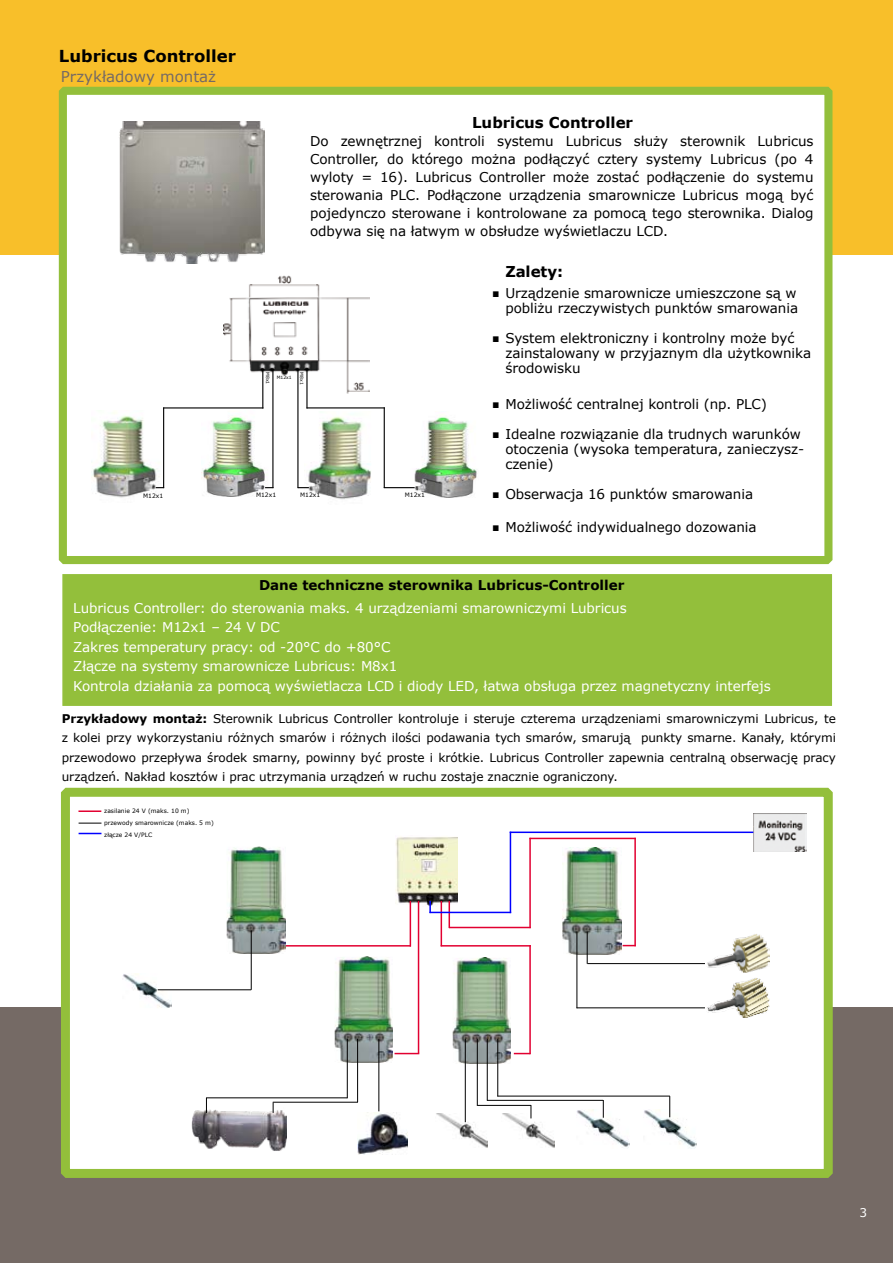
<style>
.page{position:relative;width:893px;height:1263px;background:#fff}
.page>*{position:absolute;margin:0;border:0;box-sizing:border-box;transform-origin:0 0}
.t1{font:700 30px/44.4px "Verdana";color:#000}
.t2{font:700 16.5px "Verdana";color:#000}
.t3{font:700 15px "Verdana";color:#000}
.t4{font:15px "Verdana";color:#756a65}
.t5{font:13.5px/18px "Verdana";letter-spacing:-.005em;color:#000}
.t6{font:13.5px/19.5px "Verdana";letter-spacing:-.005em;color:#fff}
.t7{font:700 13.5px "Verdana";color:#000}
.t8{font:12px/19.6px "Verdana";letter-spacing:-.005em;color:#000;text-align:justify}
.t9{font:12px "Verdana";color:#fff}
.t10{font:7.5px/10.4px "Verdana";color:#756a65}
.t11{font:6px/12px "Verdana";color:#000}
.t12{font:4.5px "Verdana";color:#000}
.s1{font-weight:700}
</style>
<div class="page">
<hr style="left:0;top:1008px;width:4px;height:255px;background:#756a65">
<div style="left:2px;top:1008px;width:891px;height:255px;background:#756a65"></div>
<div style="left:0;top:0;width:893px;height:254px;background:#f8bf2a"></div>
<div style="left:62px;top:574px;width:770px;height:132px;background:#93bf3b;border:2px solid #93bf3b"></div>
<div style="left:59px;top:87px;width:773px;height:477px;background:#fff;border:8px solid #93bf3b"></div>
<img style="left:119px;top:122px;width:145px;height:141px">
<div style="left:61px;top:788px;width:772px;height:390px;background:#fff;border:9px solid #93bf3b"></div>
<img style="left:396px;top:837px;width:62px;height:70px">
<div style="left:753px;top:811px;width:55px;height:43px;background:linear-gradient(to right,#9c9a99,#9e9b9a)"></div>
<img style="left:753px;top:814px;width:53px;height:38px">
<img style="left:334px;top:956px;width:59px;height:106px">
<img style="left:452px;top:957px;width:59px;height:106px">
<img style="left:563px;top:848px;width:58px;height:106px">
<img style="left:707px;top:934px;width:62px;height:39px">
<img style="left:707px;top:978px;width:62px;height:39px">
<img style="left:357px;top:1112px;width:50px;height:42px">
<img style="left:436px;top:1113px;width:51px;height:35px">
<img style="left:502px;top:1113px;width:52px;height:35px">
<img style="left:192px;top:1107px;width:94px;height:44px">
<hr style="left:347px;top:1039px;width:1px;height:59px;background:#000">
<hr style="left:357px;top:1039px;width:1px;height:63px;background:#000">
<hr style="left:378px;top:1039px;width:1px;height:72px;background:#000">
<hr style="left:410px;top:901px;width:1px;height:45px;background:#e20031">
<hr style="left:441px;top:901px;width:1px;height:45px;background:#e20031">
<hr style="left:448px;top:901px;width:2px;height:27px;background:#e20031">
<svg style="left:429px;top:901px;width:2px;height:11px"></svg>
<hr style="left:510px;top:832px;width:1px;height:81px;background:#00f">
<hr style="left:418px;top:901px;width:1px;height:152px;background:#e20031">
<hr style="left:529px;top:945px;width:2px;height:109px;background:#e20031">
<hr style="left:529px;top:838px;width:2px;height:90px;background:#e20031">
<hr style="left:634px;top:838px;width:2px;height:108px;background:#e20031">
<hr style="left:465px;top:1039px;width:1px;height:83px;background:#000">
<svg style="left:206px;top:1098px;width:1px;height:15px"></svg>
<img style="left:227px;top:847px;width:58px;height:106px">
<img style="left:123px;top:973px;width:48px;height:35px">
<hr style="left:251px;top:930px;width:1px;height:60px;background:#000">
<hr style="left:158px;top:989px;width:93px;height:1px;background:#000">
<hr style="left:206px;top:1097px;width:141px;height:1px;background:#000">
<hr style="left:273px;top:1102px;width:85px;height:1px;background:#000">
<svg style="left:531px;top:1105px;width:1px;height:13px"></svg>
<hr style="left:477px;top:1039px;width:1px;height:67px;background:#000">
<hr style="left:477px;top:1105px;width:54px;height:1px;background:#000">
<hr style="left:487px;top:1039px;width:1px;height:61px;background:#000">
<hr style="left:487px;top:1100px;width:116px;height:1px;background:#000">
<hr style="left:497px;top:1039px;width:1px;height:57px;background:#000">
<hr style="left:576px;top:931px;width:1px;height:77px;background:#000">
<hr style="left:587px;top:931px;width:1px;height:33px;background:#000">
<hr style="left:497px;top:1096px;width:173px;height:1px;background:#000">
<hr style="left:576px;top:1007px;width:129px;height:1px;background:#000">
<hr style="left:587px;top:963px;width:118px;height:1px;background:#000">
<svg style="left:394px;top:1053px;width:25px;height:1px"></svg>
<svg style="left:514px;top:1053px;width:15px;height:1px"></svg>
<hr style="left:441px;top:945px;width:90px;height:1px;background:#e20031">
<hr style="left:449px;top:927px;width:82px;height:1px;background:#e20031">
<hr style="left:429px;top:912px;width:82px;height:1px;background:#00f">
<hr style="left:510px;top:831px;width:243px;height:2px;background:#00f">
<hr style="left:529px;top:838px;width:107px;height:1px;background:#e20031">
<hr style="left:286px;top:945px;width:125px;height:1px;background:#e20031">
<svg style="left:79px;top:823px;width:22px;height:1px"></svg>
<svg style="left:79px;top:833px;width:22px;height:1px"></svg>
<hr style="left:78px;top:810px;width:23px;height:2px;background:#e20031">
<img style="left:224px;top:275px;width:146px;height:118px">
<img style="left:92px;top:412px;width:72px;height:86px">
<img style="left:201px;top:411px;width:73px;height:86px">
<img style="left:304px;top:416px;width:67px;height:84px">
<img style="left:410px;top:416px;width:67px;height:82px">
<hr style="left:272px;top:369px;width:1px;height:119px;background:#000">
<hr style="left:163px;top:407px;width:1px;height:81px;background:#000">
<hr style="left:297px;top:369px;width:1px;height:119px;background:#000">
<hr style="left:306px;top:369px;width:2px;height:39px;background:#000">
<hr style="left:262px;top:369px;width:1px;height:39px;background:#000">
<hr style="left:384px;top:407px;width:1px;height:81px;background:#000">
<hr style="left:307px;top:407px;width:78px;height:1px;background:#000">
<hr style="left:163px;top:407px;width:100px;height:1px;background:#000">
<hr style="left:384px;top:487px;width:31px;height:1px;background:#000">
<img style="left:577px;top:1110px;width:53px;height:38px">
<img style="left:644px;top:1110px;width:53px;height:38px">
<svg style="left:669px;top:1096px;width:1px;height:21px"></svg>
<svg style="left:603px;top:1100px;width:1px;height:18px"></svg>
<p class="t2" style="left:59px;top:45px;width:179px">Lubricus Controller</p>
<p class="t4" style="left:61px;top:67px;width:157px">Przykładowy montaż</p>
<p class="t3" style="left:472px;top:113px;width:162px">Lubricus Controller</p>
<p class="t5" style="left:310px;top:131px;width:505px;text-align:justify">Do zewnętrznej kontroli systemu Lubricus służy sterownik Lubricus Controller, do którego można podłączyć cztery systemy Lubricus (po 4 wyloty = 16). Lubricus Controller może zostać podłączenie do systemu sterowania PLC. Podłączone urządzenia smarownicze Lubricus mogą być pojedynczo sterowane i kontrolowane za pomocą tego sterownika. Dialog odbywa się na łatwym w obsłudze wyświetlaczu LCD.</p>
<p class="t3" style="left:505px;top:262px;width:59px">Zalety:</p>
<p class="t5" style="left:505px;top:285px;width:294px;line-height:15px">Urządzenie smarownicze umieszczone są w pobliżu rzeczywistych punktów smarowania</p>
<p class="t5" style="left:505px;top:330px;width:307px;line-height:15px">System elektroniczny i kontrolny może być zainstalowany w przyjaznym dla użytkownika środowisku</p>
<p class="t5" style="left:505px;top:395px;width:263px">Możliwość centralnej kontroli (np. PLC)</p>
<p class="t5" style="left:505px;top:426px;width:300px;line-height:15px">Idealne rozwiązanie dla trudnych warunków otoczenia (wysoka temperatura, zanieczysz&shy;czenie)</p>
<p class="t5" style="left:505px;top:485px;width:249px">Obserwacja 16 punktów smarowania</p>
<p class="t5" style="left:505px;top:518px;width:253px">Możliwość indywidualnego dozowania</p>
<h1 class="t1" style="left:490px;top:263px;width:12px">. .</h1>
<p class="t12" style="left:270px;top:372px;width:14px;rotate:90deg">M8x1</p>
<p class="t12" style="left:305px;top:372px;width:14px;rotate:90deg">M8x1</p>
<p class="t12" style="left:277px;top:375px;width:17px">M12x1</p>
<h1 class="t1" style="left:490px;top:381px;width:12px;line-height:30px">. .</h1>
<h1 class="t1" style="left:490px;top:470px;width:12px;line-height:32.4px">. .</h1>
<p class="t11" style="left:143px;top:489px;width:22px">M12x1</p>
<p class="t11" style="left:256px;top:489px;width:22px">M12x1</p>
<p class="t11" style="left:300px;top:489px;width:22px">M12x1</p>
<p class="t11" style="left:405px;top:489px;width:22px">M12x1</p>
<p class="t7" style="left:259px;top:577px;width:367px">Dane techniczne sterownika Lubricus-Controller</p>
<p class="t6" style="left:73px;top:598px;width:699px">Lubricus Controller: do sterowania maks. 4 urządzeniami smarowniczymi Lubricus<br>Podłączenie: M12x1 – 24 V DC<br>Zakres temperatury pracy: od -20°C do +80°C<br>Złącze na systemy smarownicze Lubricus: M8x1<br>Kontrola działania za pomocą wyświetlacza LCD i diody LED, łatwa obsługa przez magnetyczny interfejs</p>
<p class="t8" style="left:62px;top:708px;width:776px"><span class="s1">Przykładowy montaż:</span> Sterownik Lubricus Controller kontroluje i steruje czterema urządzeniami smarowniczymi Lubricus, te z kolei przy wykorzystaniu różnych smarów i różnych ilości podawania tych smarów, smarują punkty smarne. Kanały, którymi przewodowo przepływa środek smarny, powinny być proste i krótkie. Lubricus Controller zapewnia centralną obserwację pracy urządzeń. Nakład kosztów i prac utrzymania urządzeń w ruchu zostaje znacznie ograniczony.</p>
<p class="t10" style="left:103px;top:806px;width:132px">Stromversorgung 24V (max. 10m)<br>Schmierleitungen (max. 5m)</p>
<p class="t10" style="left:103px;top:828px;width:74px">Anschluss 24V/SPS</p>
<p class="t11" style="left:104px;top:804px;width:111px">zasilanie 24 V (maks. 10 m) przewody smarownicze (maks. 5 m) złącze 24 V/PLC</p>
<p class="t9" style="left:859px;top:1204px;width:9px">3</p>
</div>
